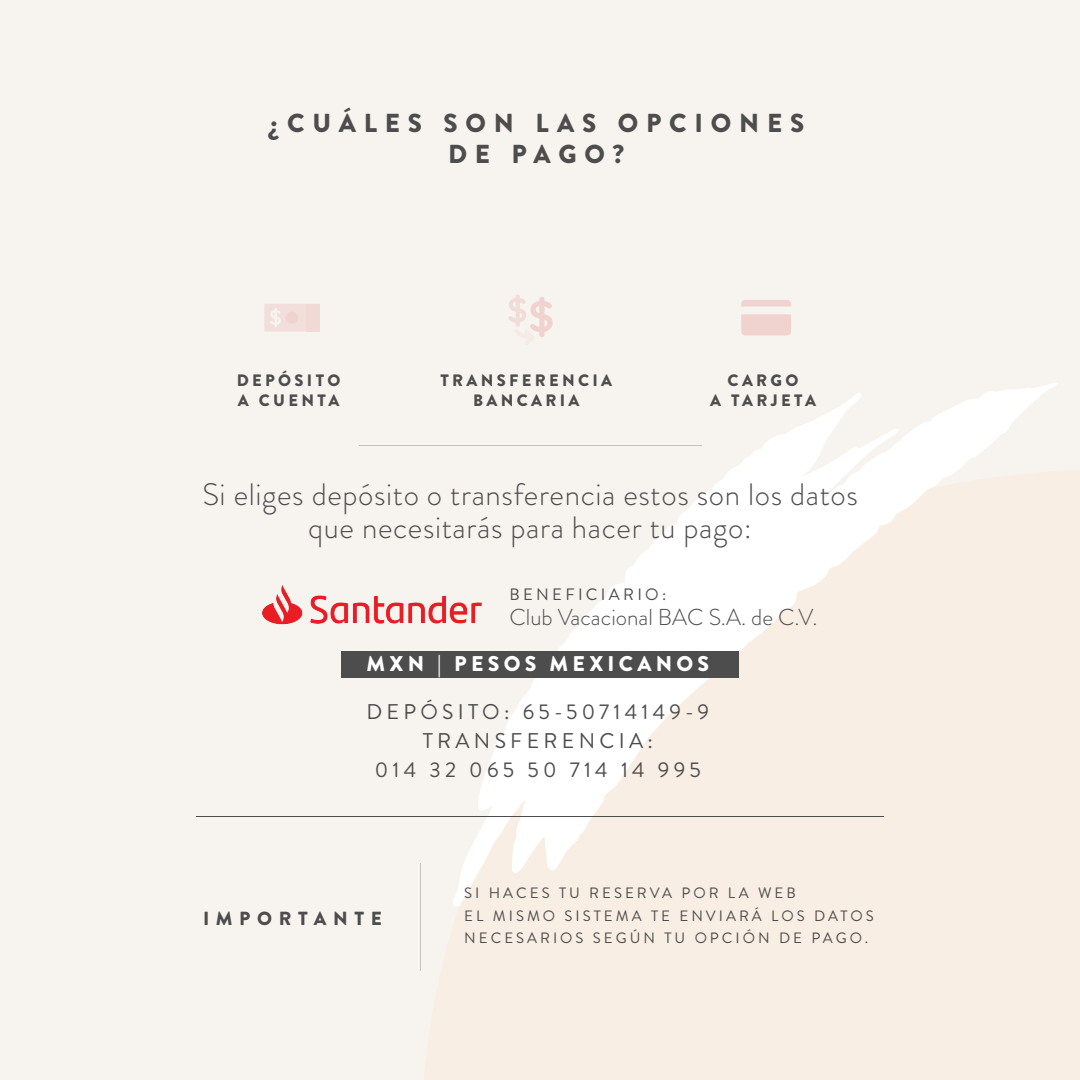
<style>
.page{position:relative;width:1080px;height:1080px;background:#f7f4f0}
.page>*{position:absolute;margin:0;border:0;box-sizing:border-box;transform-origin:0 0}
.t1{font:300 31px/32.2px "Brandon Grotesque";letter-spacing:.02em;color:#4d4d4d;text-align:center}
.t2{font:900 26px/31.2px "Brandon Grotesque";letter-spacing:.3em;color:#4d4d4d;text-align:center}
.t3{font:300 23px "Brandon Grotesque";color:#4d4d4d}
.t4{font:21.3px/28.9px "Brandon Grotesque";letter-spacing:.2em;color:#4d4d4d;text-align:center}
.t5{font:900 21.3px "Brandon Grotesque";letter-spacing:.2em;color:#fff}
.t6{font:900 19px "Brandon Grotesque";letter-spacing:.35em;color:#4d4d4d}
.t7{font:900 16.5px/19.8px "Brandon Grotesque";letter-spacing:.2em;color:#4d4d4d;text-align:center}
.t8{font:16.5px "Brandon Grotesque";letter-spacing:.2em;color:#4d4d4d}
.t9{font:15px/22.6px "Brandon Grotesque";letter-spacing:.2em;color:#4d4d4d}
</style>
<div class="page">
<svg style="left:424px;top:470px;width:656px;height:610px;fill:#f9eee3"></svg>
<svg style="left:453px;top:383px;width:605px;height:524px"></svg>
<svg style="left:741px;top:314px;width:50px;height:21px"></svg>
<svg style="left:741px;top:300px;width:50px;height:7px"></svg>
<div style="left:777px;top:324px;width:8px;height:8px;background:#f0d2ce;border-radius:50%"></div>
<div style="left:781px;top:324px;width:8px;height:8px;background:#f0d2ce;border-radius:50%"></div>
<svg style="left:508px;top:294px;width:45px;height:43px"></svg>
<svg style="left:264px;top:304px;width:42px;height:28px"></svg>
<div style="left:306px;top:304px;width:13px;height:28px;background:#f1d9d5"></div>
<div style="left:286px;top:312px;width:12px;height:12px;background:#f0d2ce;border-radius:50%"></div>
<hr style="left:359px;top:445px;width:343px;height:1px;background:#4d4d4d">
<hr style="left:196px;top:816px;width:688px;height:1px;background:#4d4d4d">
<hr style="left:420px;top:864px;width:1px;height:107px;background:#4d4d4d">
<img style="left:262px;top:585px;width:222px;height:42px">
<div style="left:341px;top:651px;width:398px;height:27px;background:#4d4d4d"></div>
<h2 class="t2" style="left:268px;top:107px;width:538px">¿CUÁLES SON LAS OPCIONES<br>DE PAGO?</h2>
<p class="t7" style="left:237px;top:371px;width:105px;text-align:left">DEPÓSITO<br>A CUENTA</p>
<p class="t7" style="left:441px;top:371px;width:173px">TRANSFERENCIA<br>BANCARIA</p>
<p class="t7" style="left:710px;top:371px;width:108px">CARGO<br>A TARJETA</p>
<h1 class="t1" style="left:202px;top:479px;width:657px">Si eliges depósito o transferencia estos son los datos que necesitarás para hacer tu pago:</h1>
<p class="t8" style="left:510px;top:583px;width:158px">BENEFICIARIO:</p>
<h3 class="t3" style="left:510px;top:602px;width:310px">Club Vacacional BAC S.A. de C.V.</h3>
<h3 class="t5" style="left:367px;top:649px;width:344px">MXN | PESOS MEXICANOS</h3>
<h3 class="t4" style="left:366px;top:698px;width:344px">DEPÓSITO: 65-50714149-9<br>TRANSFERENCIA:<br>014 32 065 50 714 14 995</h3>
<p class="t6" style="left:203px;top:905px;width:180px">IMPORTANTE</p>
<p class="t9" style="left:464px;top:882px;width:411px">SI HACES TU RESERVA POR LA WEB<br>EL MISMO SISTEMA TE ENVIARÁ LOS DATOS<br>NECESARIOS SEGÚN TU OPCIÓN DE PAGO.</p>
</div>
